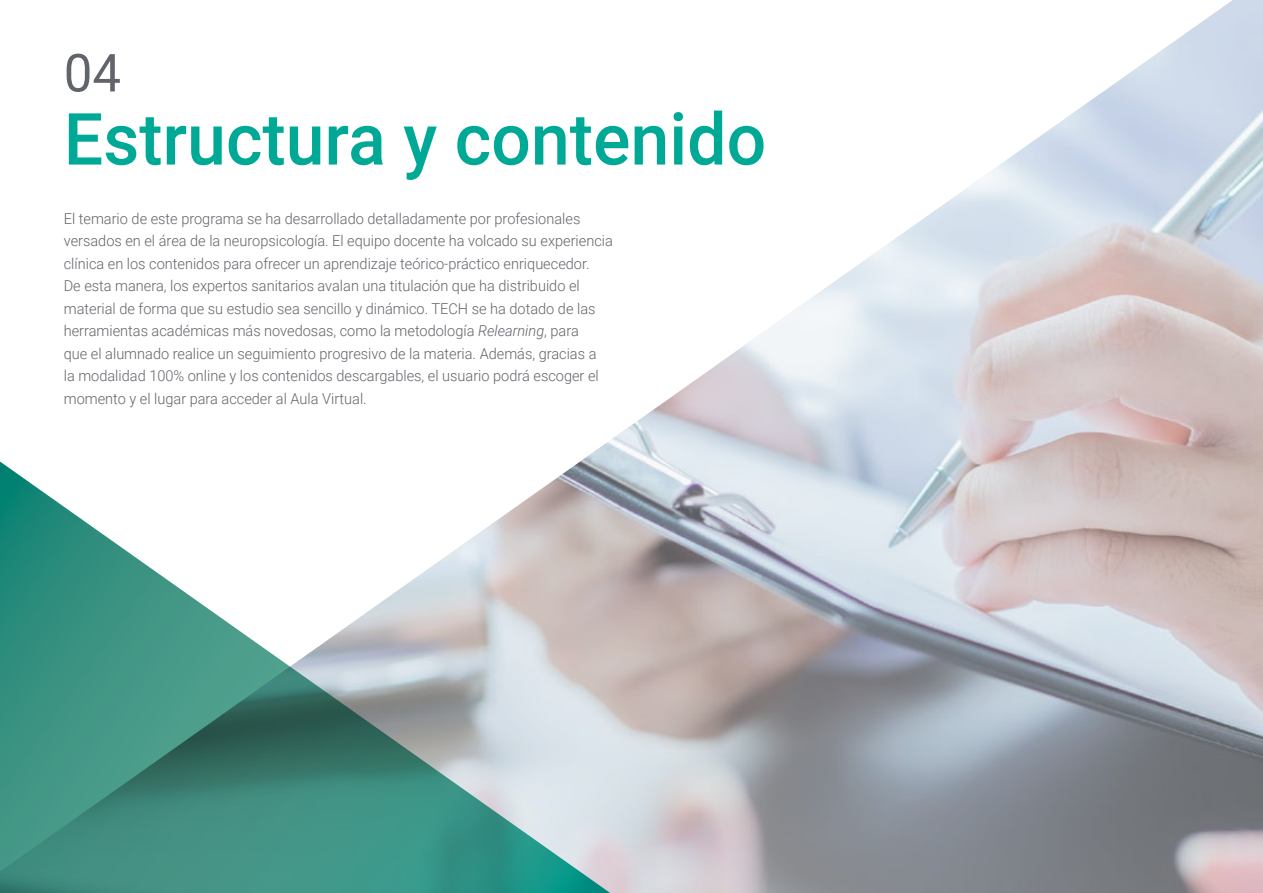
<style>
.page{position:relative;width:1263px;height:893px;background:#fff}
.page>*{position:absolute;margin:0;border:0;box-sizing:border-box;transform-origin:0 0}
.t1{font:500 72px "Roboto";color:#00a996}
.t2{font:52.5px "Roboto";color:#61646a}
.t3{font:300 15px/22.5px "Roboto";color:#61646a}
.s1{font-style:italic}
</style>
<div class="page">
<img style="left:602px;top:0;width:661px;height:893px">
<svg style="left:0;top:446px;width:640px;height:447px"></svg>
<h2 class="t2" style="left:64px;top:36px;width:59px">04</h2>
<h1 class="t1" style="left:64px;top:89px;width:704px">Estructura y contenido</h1>
<p class="t3" style="left:64px;top:207px;width:551px">El temario de este programa se ha desarrollado detalladamente por profesionales versados en el área de la neuropsicología. El equipo docente ha volcado su experiencia clínica en los contenidos para ofrecer un aprendizaje teórico-práctico enriquecedor.<br>De esta manera, los expertos sanitarios avalan una titulación que ha distribuido el material de forma que su estudio sea sencillo y dinámico. TECH se ha dotado de las herramientas académicas más novedosas, como la metodología <span class="s1">Relearning</span>, para<br>que el alumnado realice un seguimiento progresivo de la materia. Además, gracias a<br>la modalidad 100% online y los contenidos descargables, el usuario podrá escoger el momento y el lugar para acceder al Aula Virtual.</p>
</div>
